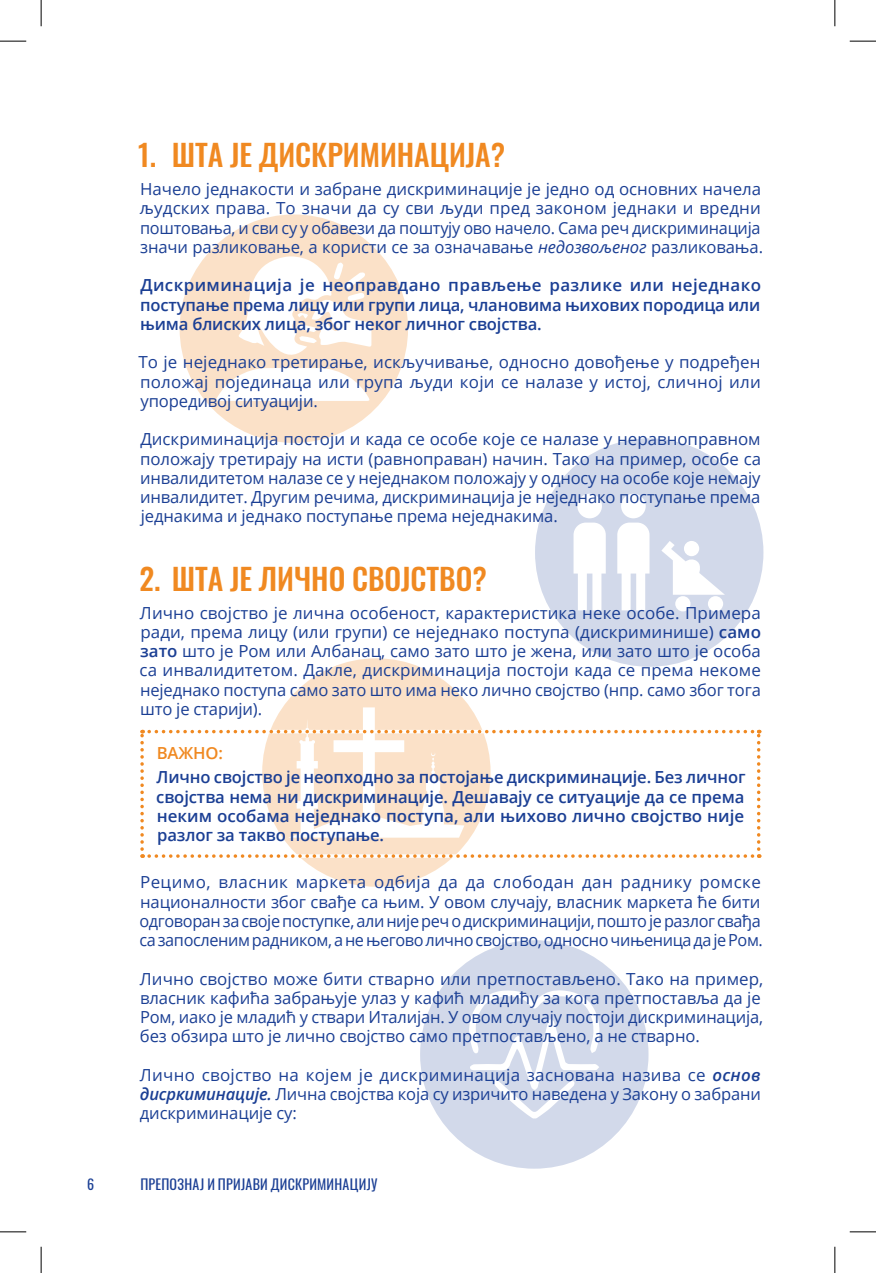
<style>
.page{position:relative;width:876px;height:1273px;background:#fff}
.page>*{position:absolute;margin:0;border:0;box-sizing:border-box;transform-origin:0 0}
.t1{font:500 29.75px "Oswald";color:#f08921}
.t2{font:16.62px/19.2px "Open Sans";letter-spacing:-.01em;color:#1b3f94;text-align:justify}
.t3{font:600 16.62px/19.2px "Open Sans";letter-spacing:-.01em;color:#1b3f94;text-align:justify}
.t4{font:600 16.62px "Open Sans";letter-spacing:-.01em;color:#f08921}
.t5{font:14px "Oswald";letter-spacing:.02em;color:#1b3f94}
.s1{font-style:italic}
.s2{font-weight:600}
.s3{font-weight:600;font-style:italic}
</style>
<div class="page">
<div style="left:420px;top:940px;width:229px;height:229px;background:#d2d9ea;border-radius:50%"></div>
<svg style="left:469px;top:990px;width:131px;height:129px"></svg>
<div style="left:262px;top:658px;width:229px;height:229px;background:#fbe1c8;border-radius:50%"></div>
<div style="left:180px;top:214px;width:228px;height:229px;background:#fbe1c8;border-radius:50%"></div>
<svg style="left:239px;top:256px;width:132px;height:99px"></svg>
<svg style="left:216px;top:368px;width:154px;height:33px"></svg>
<div style="left:535px;top:438px;width:228px;height:229px;background:#d2d9ea;border-radius:50%"></div>
<svg style="left:574px;top:523px;width:32px;height:87px"></svg>
<div style="left:577px;top:494px;width:25px;height:24px;background:#fff;border-radius:50%"></div>
<svg style="left:617px;top:523px;width:33px;height:87px"></svg>
<div style="left:621px;top:494px;width:25px;height:24px;background:#fff;border-radius:50%"></div>
<div style="left:675px;top:596px;width:16px;height:15px;background:#fff;border-radius:50%"></div>
<div style="left:708px;top:596px;width:15px;height:15px;background:#fff;border-radius:50%"></div>
<svg style="left:661px;top:541px;width:64px;height:54px"></svg>
<svg style="left:140px;top:707px;width:620px;height:151px"></svg>
<svg style="left:0;top:41px;width:26px;height:1px"></svg>
<svg style="left:850px;top:41px;width:26px;height:1px"></svg>
<svg style="left:0;top:1231px;width:26px;height:1px"></svg>
<svg style="left:850px;top:1231px;width:26px;height:1px"></svg>
<svg style="left:41px;top:0;width:1px;height:26px"></svg>
<svg style="left:41px;top:1247px;width:1px;height:26px"></svg>
<svg style="left:835px;top:0;width:1px;height:26px"></svg>
<svg style="left:835px;top:1247px;width:1px;height:26px"></svg>
<p class="t1" style="left:138px;top:139px;width:368px">1. ШТА ЈЕ ДИСКРИМИНАЦИЈА?</p>
<p class="t2" style="left:140px;top:179px;width:625px;text-align:left">Начело једнакости и забране дискриминације је једно од основних начела људских права. То значи да су сви људи пред законом једнаки и вредни поштовања, и сви су у обавези да поштују ово начело. Сама реч дискриминација значи разликовање, а користи се за означавање <span class="s1">недозвољеног</span> разликовања.</p>
<p class="t3" style="left:140px;top:275px;width:623px">Дискриминација је неоправдано прављење разлике или неједнако поступање према лицу или групи лица, члановима њихових породица или њима блиских лица, због неког личног својства.</p>
<p class="t2" style="left:138px;top:352px;width:624px">То je нejeднaко третирање, искључивање, односно довођење у подређен пoлoжaj пojeдинaцa или групa људи кojи сe нaлaзe у истoj, сличнoj или упoрeдивoj ситуaциjи.</p>
<p class="t2" style="left:140px;top:429px;width:622px">Дискриминaциja постоји и кaдa сe особе кojе сe нaлaзe у неравноправном положају трeтирajу нa исти (равноправан) нaчин. Тако на пример, особе са инвалидитетом налазе се у неједнаком положају у односу на особе које немају инвалидитет. Другим речима, дискриминација је неједнако поступање према једнакима и једнако поступање према неједнакима.</p>
<p class="t1" style="left:139px;top:563px;width:349px">2. ШТА ЈЕ ЛИЧНО СВОЈСТВО?</p>
<p class="t2" style="left:140px;top:603px;width:623px">Лично својство је лична особеност, карактеристика неке особе. Примера ради, према лицу (или групи) се неједнако поступа (дискриминише) <span class="s2">само зато</span> што је Ром или Албанац, само зато што је жена, или зато што је особа са инвалидитетом. Дакле, дискриминација постоји када се према некоме неједнако поступа само зато што има неко лично својство (нпр. само због тога што је старији).</p>
<p class="t4" style="left:157px;top:742px;width:68px">ВАЖНО:</p>
<p class="t3" style="left:156px;top:767px;width:591px">Лично својство је неопходно за постојање дискриминације. Без личног својства нема ни дискриминације. Дешавају се ситуације да се према неким особама неједнако поступа, али њихово лично својство није разлог за такво поступање.</p>
<p class="t2" style="left:140px;top:872px;width:625px;text-align:left">Рецимо, власник маркета одбија да да слободан дан раднику ромске националности због свађе са њим. У овом случају, власник маркета ће бити одговоран за своје поступке, али није реч о дискриминацији, пошто је разлог свађа са запосленим радником, а не његово лично својство, односно чињеница да је Ром.</p>
<p class="t2" style="left:140px;top:968px;width:625px;text-align:left">Лично својство може бити стварно или претпостављено. Тако на пример, власник кафића забрањује улаз у кафић младићу за кога претпоставља да је Ром, иако је младић у ствaри Италијан. У овом случају постоји дискриминација, без обзира што је лично својство само претпостављено, а не стварно.</p>
<p class="t2" style="left:140px;top:1065px;width:622px">Лично својство на којем је дискриминација заснована назива се <span class="s3">основ дисркиминације.</span> Лична својства која су изричито наведена у Закону о забрани дискриминације су:</p>
<p class="t5" style="left:87px;top:1171px;width:9px">6</p>
<p class="t5" style="left:140px;top:1171px;width:239px">ПРЕПОЗНАЈ И ПРИЈАВИ ДИСКРИМИНАЦИЈУ</p>
</div>
